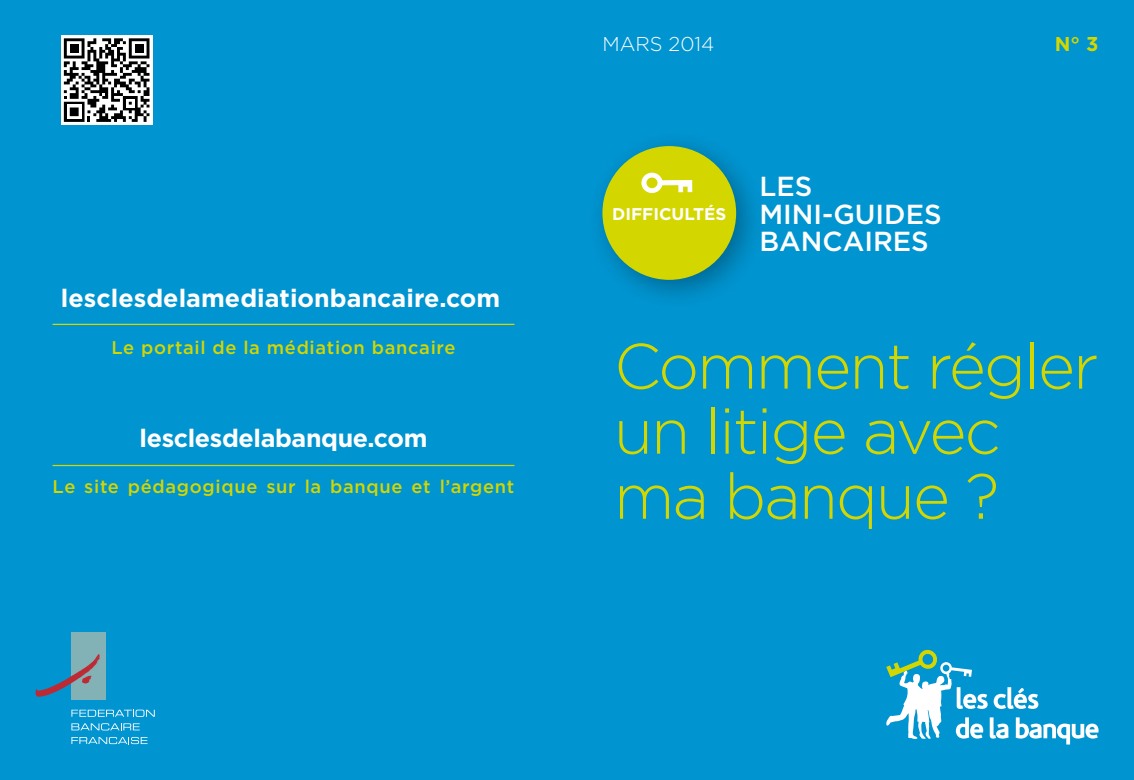
<style>
.page{position:relative;width:1134px;height:780px;background:#0094d0}
.page>*{position:absolute;margin:0;border:0;box-sizing:border-box;transform-origin:0 0}
.H1-Titre_guide{font:300 63.75px/65px "Gotham";letter-spacing:-.03em;color:#d4d600}
.Mini-guides{font:500 27.5px "Gotham";color:#fff}
.www_CLB{font:700 25px "Gotham";color:#fff}
.Date_de_parution{font:300 20px "Gotham";color:#fff}
.Numéro{font:700 20px "Gotham";color:#d4d600}
.site_pédago{font:500 18.25px "Gotham";letter-spacing:.035em;color:#d4d600}
.H3_-_thème_guide{font:700 17px "Gotham";color:#fff}
</style>
<div class="page">
<svg style="left:886px;top:649px;width:212px;height:95px"></svg>
<div style="left:585px;top:129px;width:180px;height:180px;background:#000;opacity:.3"></div>
<div style="left:602px;top:146px;width:134px;height:134px;background:#d4d600;border-radius:50%"></div>
<svg style="left:641px;top:173px;width:51px;height:20px"></svg>
<hr style="left:53px;top:465px;width:461px;height:1px;background:#d4d600">
<hr style="left:53px;top:324px;width:461px;height:1px;background:#d4d600">
<div style="left:71px;top:632px;width:35px;height:68px;background:#82b1b6"></div>
<svg style="left:71px;top:709px;width:84px;height:7px"></svg>
<svg style="left:71px;top:723px;width:69px;height:7px"></svg>
<svg style="left:71px;top:737px;width:77px;height:7px"></svg>
<svg style="left:35px;top:654px;width:65px;height:42px"></svg>
<svg style="left:61px;top:35px;width:91px;height:90px"></svg>
<svg style="left:64px;top:38px;width:85px;height:84px;background:#7f7f7f"></svg>
<p class="www_CLB" style="left:61px;top:281px;width:441px">lesclesdelamediationbancaire.com</p>
<p class="site_pédago" style="left:111px;top:336px;width:346px">Le portail de la médiation bancaire</p>
<p class="www_CLB" style="left:140px;top:421px;width:289px">lesclesdelabanque.com</p>
<p class="site_pédago" style="left:53px;top:475px;width:463px">Le site pédagogique sur la banque et l’argent</p>
<p class="Date_de_parution" style="left:602px;top:32px;width:113px">MARS 2014</p>
<h3 class="H3_-_thème_guide" style="left:612px;top:202px;width:114px">DIFFICULTÉS</h3>
<p class="Mini-guides" style="left:759px;top:169px;width:54px">LES</p>
<p class="Mini-guides" style="left:759px;top:196px;width:184px">MINI-GUIDES</p>
<p class="Mini-guides" style="left:759px;top:224px;width:171px">BANCAIRES</p>
<p class="Numéro" style="left:1055px;top:31px;width:45px">N° 3</p>
<h1 class="H1-Titre_guide" style="left:614px;top:332px;width:486px">Comment régler un litige avec ma banque ?</h1>
</div>
